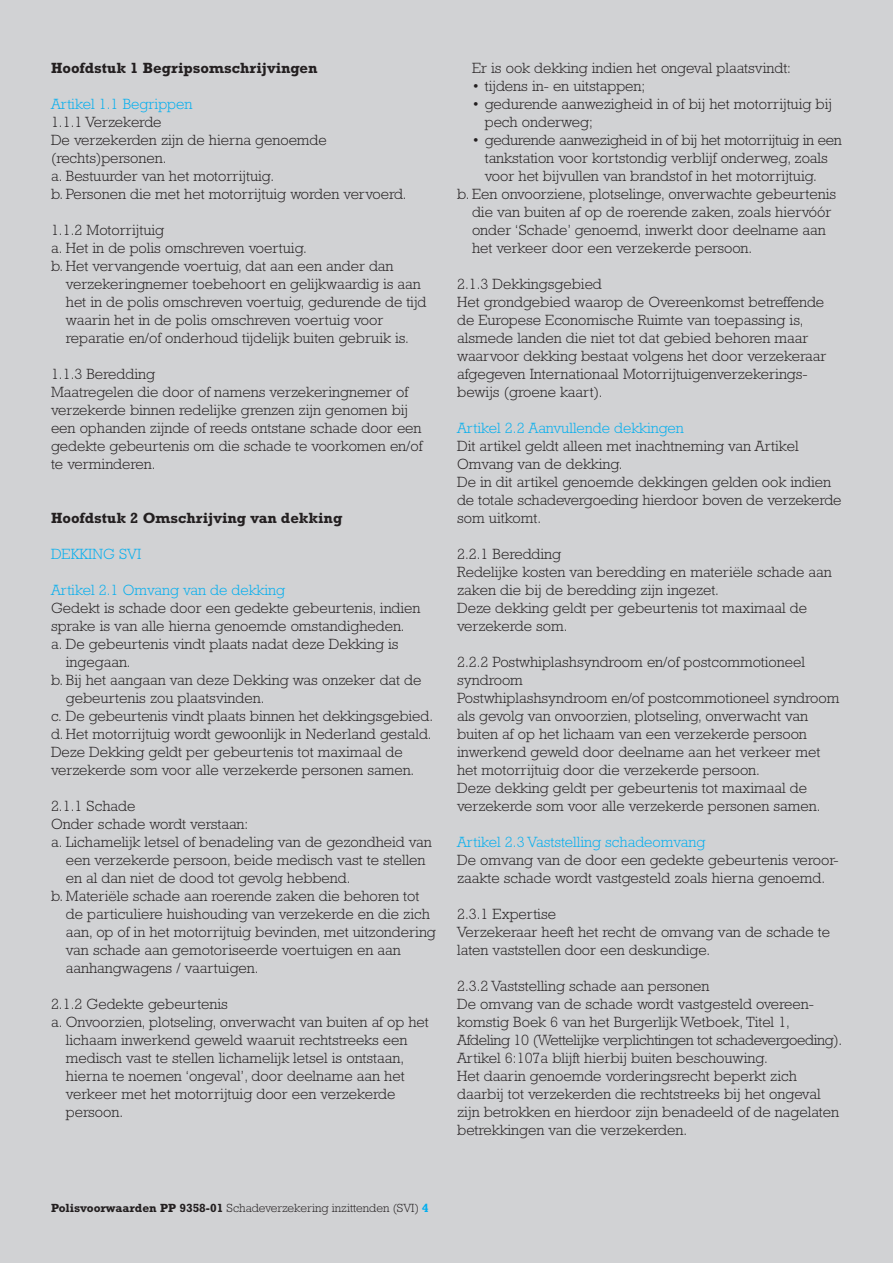
<style>
.page{position:relative;width:893px;height:1263px;background:#d1d2d4}
.page>*{position:absolute;margin:0;border:0;box-sizing:border-box;transform-origin:0 0}
.t1{font:300 15px/18px "Rockwell Std";color:#231f20}
.t2{font:300 15px "Rockwell Std";color:#00aeef}
.t3{font:700 15px "Rockwell Std";color:#231f20}
.t4{font:300 12px "Rockwell Std";color:#231f20}
.s1{font-weight:700}
</style>
<div class="page">
<p class="t3" style="left:51px;top:59px;width:268px">Hoofdstuk 1 Begripsomschrijvingen</p>
<p class="t2" style="left:51px;top:96px;width:143px">Artikel 1.1 Begrippen</p>
<p class="t1" style="left:51px;top:113px;width:357px">1.1.1 Verzekerde<br>De verzekerden zijn de hierna genoemde (rechts)personen.<br>a. Bestuurder van het motorrijtuig.<br>b. Personen die met het motorrijtuig worden vervoerd.</p>
<p class="t1" style="left:51px;top:221px;width:115px">1.1.2 Motorrijtuig</p>
<p class="t1" style="left:51px;top:239px;width:257px">a. Het in de polis omschreven voertuig.</p>
<p class="t1" style="left:51px;top:257px;width:344px">b. Het vervangende voertuig, dat aan een ander dan</p>
<p class="t1" style="left:66px;top:275px;width:356px">verzekeringnemer toebehoort en gelijkwaardig is aan</p>
<p class="t1" style="left:66px;top:293px;width:362px">het in de polis omschreven voertuig, gedurende de tijd</p>
<p class="t1" style="left:66px;top:311px;width:319px">waarin het in de polis omschreven voertuig voor</p>
<p class="t1" style="left:66px;top:329px;width:345px">reparatie en/of onderhoud tijdelijk buiten gebruik is.</p>
<p class="t1" style="left:51px;top:365px;width:373px">1.1.3 Beredding<br>Maatregelen die door of namens verzekeringnemer of verzekerde binnen redelijke grenzen zijn genomen bij een ophanden zijnde of reeds ontstane schade door een gedekte gebeurtenis om die schade te voorkomen en/of te verminderen.</p>
<p class="t3" style="left:51px;top:509px;width:293px">Hoofdstuk 2 Omschrijving van dekking</p>
<p class="t2" style="left:51px;top:546px;width:92px">DEKKING SVI</p>
<p class="t2" style="left:51px;top:582px;width:235px">Artikel 2.1 Omvang van de dekking</p>
<p class="t1" style="left:51px;top:599px;width:371px">Gedekt is schade door een gedekte gebeurtenis, indien</p>
<p class="t1" style="left:51px;top:617px;width:355px">sprake is van alle hierna genoemde omstandigheden.</p>
<p class="t1" style="left:51px;top:635px;width:349px">a. De gebeurtenis vindt plaats nadat deze Dekking is</p>
<p class="t1" style="left:66px;top:653px;width:66px">ingegaan.</p>
<p class="t1" style="left:51px;top:671px;width:372px">b. Bij het aangaan van deze Dekking was onzeker dat de</p>
<p class="t1" style="left:66px;top:689px;width:200px">gebeurtenis zou plaatsvinden.</p>
<p class="t1" style="left:51px;top:707px;width:384px">c. De gebeurtenis vindt plaats binnen het dekkingsgebied.</p>
<p class="t1" style="left:51px;top:725px;width:382px">d.Het motorrijtuig wordt gewoonlijk in Nederland gestald.</p>
<p class="t1" style="left:51px;top:743px;width:353px">Deze Dekking geldt per gebeurtenis tot maximaal de</p>
<p class="t1" style="left:51px;top:761px;width:365px">verzekerde som voor alle verzekerde personen samen.</p>
<p class="t1" style="left:51px;top:797px;width:86px">2.1.1 Schade</p>
<p class="t1" style="left:51px;top:815px;width:199px">Onder schade wordt verstaan:</p>
<p class="t1" style="left:51px;top:833px;width:382px">a. Lichamelijk letsel of benadeling van de gezondheid van</p>
<p class="t1" style="left:66px;top:851px;width:361px">een verzekerde persoon, beide medisch vast te stellen</p>
<p class="t1" style="left:66px;top:869px;width:286px">en al dan niet de dood tot gevolg hebbend.</p>
<p class="t1" style="left:51px;top:887px;width:370px">b. Materiële schade aan roerende zaken die behoren tot</p>
<p class="t1" style="left:66px;top:905px;width:366px">de particuliere huishouding van verzekerde en die zich</p>
<p class="t1" style="left:66px;top:923px;width:371px">aan, op of in het motorrijtuig bevinden, met uit-zondering</p>
<p class="t1" style="left:66px;top:941px;width:336px">van schade aan gemotoriseerde voertuigen en aan</p>
<p class="t1" style="left:66px;top:959px;width:194px">aanhangwagens / vaartuigen.</p>
<p class="t1" style="left:51px;top:995px;width:178px">2.1.2 Gedekte gebeurtenis</p>
<p class="t1" style="left:51px;top:1013px;width:379px">a. Onvoorzien, plotseling, onverwacht van buiten af op het</p>
<p class="t1" style="left:66px;top:1031px;width:343px">lichaam inwerkend geweld waaruit rechtstreeks een</p>
<p class="t1" style="left:66px;top:1049px;width:340px">medisch vast te stellen lichamelijk letsel is ontstaan,</p>
<p class="t1" style="left:66px;top:1067px;width:340px">hierna te noemen ‘ongeval’, door deelname aan het</p>
<p class="t1" style="left:66px;top:1085px;width:331px">verkeer met het motorrijtuig door een verzekerde</p>
<p class="t1" style="left:66px;top:1103px;width:59px">persoon.</p>
<p class="t1" style="left:472px;top:59px;width:320px">Er is ook dekking indien het ongeval plaatsvindt:</p>
<p class="t1" style="left:472px;top:77px;width:175px">• tijdens in- en uitstappen;</p>
<p class="t1" style="left:485px;top:95px;width:349px;text-indent:-13px">• gedurende aanwezigheid in of bij het motorrijtuig bij pech onderweg;</p>
<p class="t1" style="left:472px;top:131px;width:371px">• gedurende aanwezigheid in of bij het motorrijtuig in een</p>
<p class="t1" style="left:485px;top:149px;width:345px">tankstation voor kortstondig verblijf onderweg, zoals</p>
<p class="t1" style="left:485px;top:167px;width:334px">voor het bijvullen van brandstof in het motor-rijtuig.</p>
<p class="t1" style="left:457px;top:185px;width:381px">b. Een onvoorziene, plotselinge, onverwachte gebeurtenis</p>
<p class="t1" style="left:472px;top:203px;width:361px">die van buiten af op de roerende zaken, zoals hiervóór</p>
<p class="t1" style="left:472px;top:221px;width:355px">onder ‘Schade’ genoemd, inwerkt door deelname aan</p>
<p class="t1" style="left:472px;top:239px;width:282px">het verkeer door een verzekerde persoon.</p>
<p class="t1" style="left:457px;top:275px;width:371px">2.1.3 Dekkingsgebied<br>Het grondgebied waarop de Overeenkomst betreffende de Europese Economische Ruimte van toepassing is, alsmede landen die niet tot dat gebied behoren maar waarvoor dekking bestaat volgens het door verzekeraar afgegeven Internationaal Motorrijtuigenverzekerings&shy;bewijs (groene kaart).</p>
<p class="t2" style="left:457px;top:420px;width:228px">Artikel 2.2 Aanvullende dekkingen</p>
<p class="t1" style="left:457px;top:437px;width:386px">Dit artikel geldt alleen met inachtneming van Artikel Omvang van de dekking.<br>De in dit artikel genoemde dekkingen gelden ook indien de totale schadevergoeding hierdoor boven de verzekerde som uitkomt.</p>
<p class="t1" style="left:457px;top:545px;width:376px">2.2.1 Beredding<br>Redelijke kosten van beredding en materiële schade aan zaken die bij de beredding zijn ingezet.<br>Deze dekking geldt per gebeurtenis tot maximaal de verzekerde som.</p>
<p class="t1" style="left:457px;top:653px;width:384px">2.2.2 Postwhiplashsyndroom en/of postcommotioneel syndroom<br>Postwhiplashsyndroom en/of postcommotioneel syndroom als gevolg van onvoorzien, plotseling, onverwacht van buiten af op het lichaam van een verzekerde persoon inwerkend geweld door deelname aan het verkeer met het motorrijtuig door die verzekerde persoon.<br>Deze dekking geldt per gebeurtenis tot maximaal de verzekerde som voor alle verzekerde personen samen.</p>
<p class="t2" style="left:457px;top:834px;width:250px">Artikel 2.3 Vaststelling schadeomvang</p>
<p class="t1" style="left:457px;top:851px;width:383px">De omvang van de door een gedekte gebeurtenis veroor&shy;zaakte schade wordt vastgesteld zoals hierna genoemd.</p>
<p class="t1" style="left:457px;top:905px;width:374px">2.3.1 Expertise<br>Verzekeraar heeft het recht de omvang van de schade te laten vaststellen door een deskundige.</p>
<p class="t1" style="left:457px;top:977px;width:387px">2.3.2 Vaststelling schade aan personen<br>De omvang van de schade wordt vastgesteld over-een&shy;komstig Boek 6 van het Burgerlijk Wetboek, Titel 1, Afdeling 10 (Wettelijke verplichtingen tot schade-vergoeding).<br>Artikel 6:107a blijft hierbij buiten beschouwing.<br>Het daarin genoemde vorderingsrecht beperkt zich daarbij tot verzekerden die rechtstreeks bij het ongeval zijn betrokken en hierdoor zijn benadeeld of de nagelaten betrekkingen van die verzekerden.</p>
<p class="t4" style="left:51px;top:1201px;width:369px"><span class="s1">Polisvoorwaarden PP 9358-01</span> Schadeverzekering inzittenden (SVI)</p>
</div>
